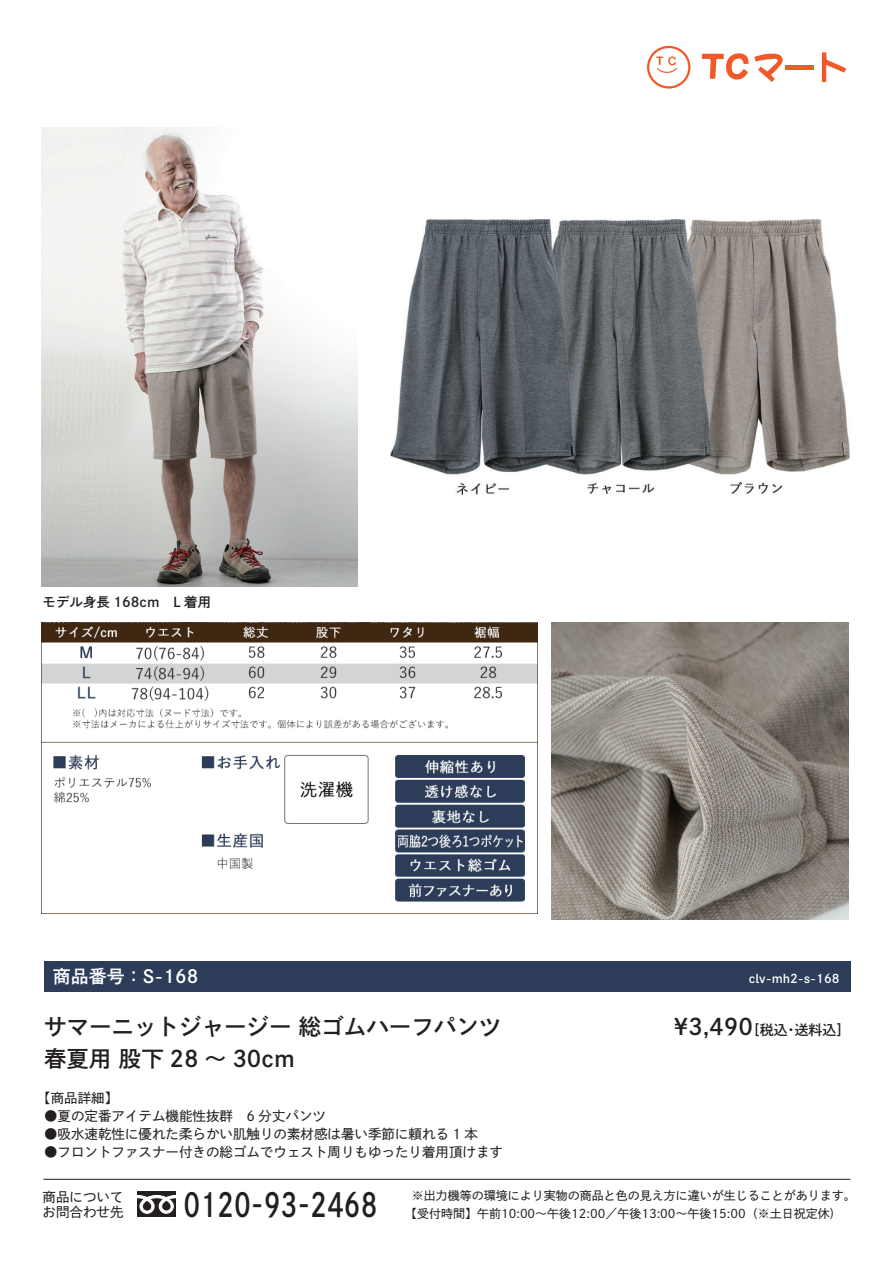
<style>
.page{position:relative;width:893px;height:1263px;background:#fff}
.page>*{position:absolute;margin:0;border:0;box-sizing:border-box;transform-origin:0 0}
.t1{font:32.55px "DNP Shuei Go Kin Std B";color:#231f20;scale:.8 1}
.t2{font:22.5px/31.5px "DNP Shuei Go Kin Std B";color:#231f20}
.t3{font:18px "DNP Shuei Go Kin Std B";color:#fff}
.t4{font:13.95px "DNP Shuei Go Kin Std B";color:#231f20}
.t5{font:13.5px/15px "DNP Shuei Go Kin Std M";color:#231f20}
.t6{font:13.5px "DNP Shuei Go Kin Std B";color:#231f20}
.t7{font:12px "DNP Shuei Go Kin Std M";color:#231f20}
.t8{font:12px "DNP Shuei Go Kin Std B";color:#fff}
.s1{font-size:22.5px}
</style>
<div class="page">
<img style="left:390px;top:219px;width:459px;height:276px">
<img style="left:552px;top:623px;width:296px;height:296px">
<img style="left:42px;top:623px;width:495px;height:279px">
<img style="left:41px;top:128px;width:317px;height:458px">
<div style="left:44px;top:961px;width:806px;height:31px;background:#2d3c59"></div>
<div style="left:137px;top:1191px;width:39px;height:26px;background:#231f20"></div>
<svg style="left:137px;top:1195px;width:39px;height:19px"></svg>
<hr style="left:43px;top:1179px;width:807px;height:1px;background:#231f20">
<svg style="left:822px;top:52px;width:24px;height:30px"></svg>
<svg style="left:702px;top:53px;width:81px;height:29px"></svg>
<div style="left:785px;top:65px;width:28px;height:5px;background:#f15929"></div>
<svg style="left:647px;top:46px;width:43px;height:43px"></svg>
<div style="left:649px;top:48px;width:39px;height:38px;background:#fff;border-radius:50%"></div>
<svg style="left:656px;top:56px;width:21px;height:17px"></svg>
<p class="t6" style="left:43px;top:592px;width:170px">モデル身長 168cm　L 着用</p>
<h3 class="t3" style="left:53px;top:964px;width:147px">商品番号：S-168</h3>
<p class="t8" style="left:749px;top:970px;width:92px">clv-mh2-s-168</p>
<h2 class="t2" style="left:44px;top:1011px;width:459px">サマーニットジャージー 総ゴムハーフパンツ春夏用 股下 28 ～ 30cm</h2>
<p class="t4" style="left:674px;top:1020px;width:178px"><span class="s1">¥3,490</span>［税込・送料込］</p>
<p class="t5" style="left:37px;top:1090px;width:82px">【商品詳細】</p>
<p class="t5" style="left:44px;top:1108px;width:283px">●夏の定番アイテム機能性抜群　6 分丈パンツ</p>
<p class="t5" style="left:44px;top:1126px;width:435px">●吸水速乾性に優れた柔らかい肌触りの素材感は暑い季節に頼れる 1 本</p>
<p class="t5" style="left:44px;top:1144px;width:461px">●フロントファスナー付きの総ゴムでウェスト周りもゆったり着用頂けます</p>
<p class="t5" style="left:43px;top:1189px;width:82px">商品についてお問合わせ先</p>
<h1 class="t1" style="left:184px;top:1182px;width:244px">0120-93-2468</h1>
<p class="t7" style="left:412px;top:1188px;width:445px">※出力機等の環境により実物の商品と色の見え方に違いが生じることがあります。</p>
<p class="t7" style="left:411px;top:1205px;width:436px">【受付時間】午前10:00～午後12:00／午後13:00～午後15:00（※土日祝定休)　</p>
</div>
